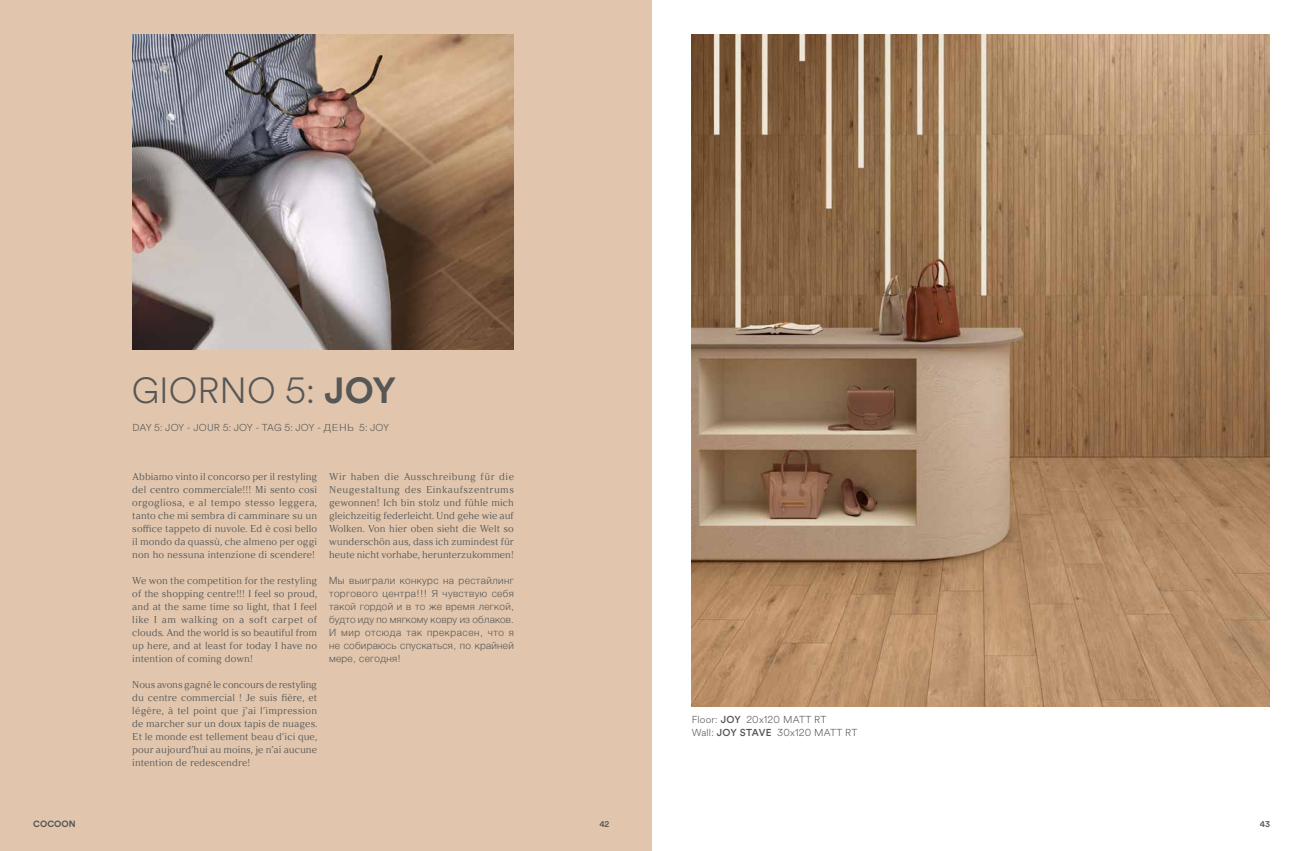
<style>
.page{position:relative;width:1304px;height:851px;background:#fff}
.page>*{position:absolute;margin:0;border:0;box-sizing:border-box;transform-origin:0 0}
.t1{font:300 36px "Circular Spotify Text";color:#575756}
.t2{font:10px/13px "Argesta Display";letter-spacing:.005em;color:#575756;text-align:justify}
.t3{font:300 10px/13px "Helvetica";letter-spacing:.03em;color:#575756;text-align:justify}
.t4{font:300 10px/13px "Circular Spotify Text";letter-spacing:.015em;color:#575756}
.t5{font:300 10px "Circular Spotify Text";letter-spacing:-.015em;color:#575756}
.t6{font:700 9px "Circular Std";color:#575756}
.t7{font:500 9px "Circular Std";color:#575756}
.s1{font-family:"Circular Std";font-weight:700}
.s2{font-family:"Helvetica"}
.s3{font-family:"Circular Std";font-weight:500}
</style>
<div class="page">
<img style="left:692px;top:34px;width:578px;height:672px">
<div style="left:0;top:0;width:652px;height:850px;background:#e1c6ad"></div>
<img style="left:132px;top:34px;width:382px;height:316px">
<h1 class="t1" style="left:132px;top:365px;width:266px">GIORNO 5: <span class="s1">JOY</span></h1>
<p class="t5" style="left:132px;top:420px;width:258px">DAY 5: JOY - JOUR 5: JOY - TAG 5: JOY - <span class="s2">ДЕНЬ</span> 5: JOY</p>
<p class="t2" style="left:132px;top:470px;width:186px">Abbiamo vinto il concorso per il restyling del centro commerciale!!! Mi sento così orgogliosa, e al tempo stesso leggera, tanto che mi sembra di camminare su un soffice tappeto di nuvole. Ed è così bello il mondo da quassù, che almeno per oggi non ho nessuna intenzione di scendere!</p>
<p class="t2" style="left:132px;top:574px;width:186px">We won the competition for the restyling of the shopping centre!!! I feel so proud, and at the same time so light, that I feel like I am walking on a soft carpet of clouds. And the world is so beautiful from up here, and at least for today I have no intention of coming down!</p>
<p class="t2" style="left:132px;top:678px;width:186px">Nous avons gagné le concours de restyling du centre commercial ! Je suis fière, et légère, à tel point que j’ai l’impression de marcher sur un doux tapis de nuages.<br>Et le monde est tellement beau d’ici que, pour aujourd’hui au moins, je n’ai aucune intention de redescendre!</p>
<p class="t2" style="left:329px;top:470px;width:186px">Wir haben die Ausschreibung für die Neugestaltung des Einkaufszentrums gewonnen! Ich bin stolz und fühle mich gleichzeitig federleicht. Und gehe wie auf Wolken. Von hier oben sieht die Welt so wunderschön aus, dass ich zumindest für heute nicht vorhabe, herunterzukommen!</p>
<p class="t3" style="left:329px;top:573px;width:186px">Мы выиграли конкурс на рестайлинг торгового центра!!! Я чувствую себя такой гордой и в то же время легкой, будто иду по мягкому ковру из облаков.<br>И мир отсюда так прекрасен, что я не собираюсь спускаться, по крайней мере, сегодня!</p>
<p class="t4" style="left:692px;top:713px;width:167px">Floor: <span class="s3">JOY</span> 20x120 MATT RT<br>Wall: <span class="s3">JOY STAVE</span> 30x120 MATT RT</p>
<p class="t6" style="left:33px;top:818px;width:44px">COCOON</p>
<p class="t7" style="left:599px;top:818px;width:12px">42</p>
<p class="t7" style="left:1260px;top:818px;width:12px">43</p>
</div>
